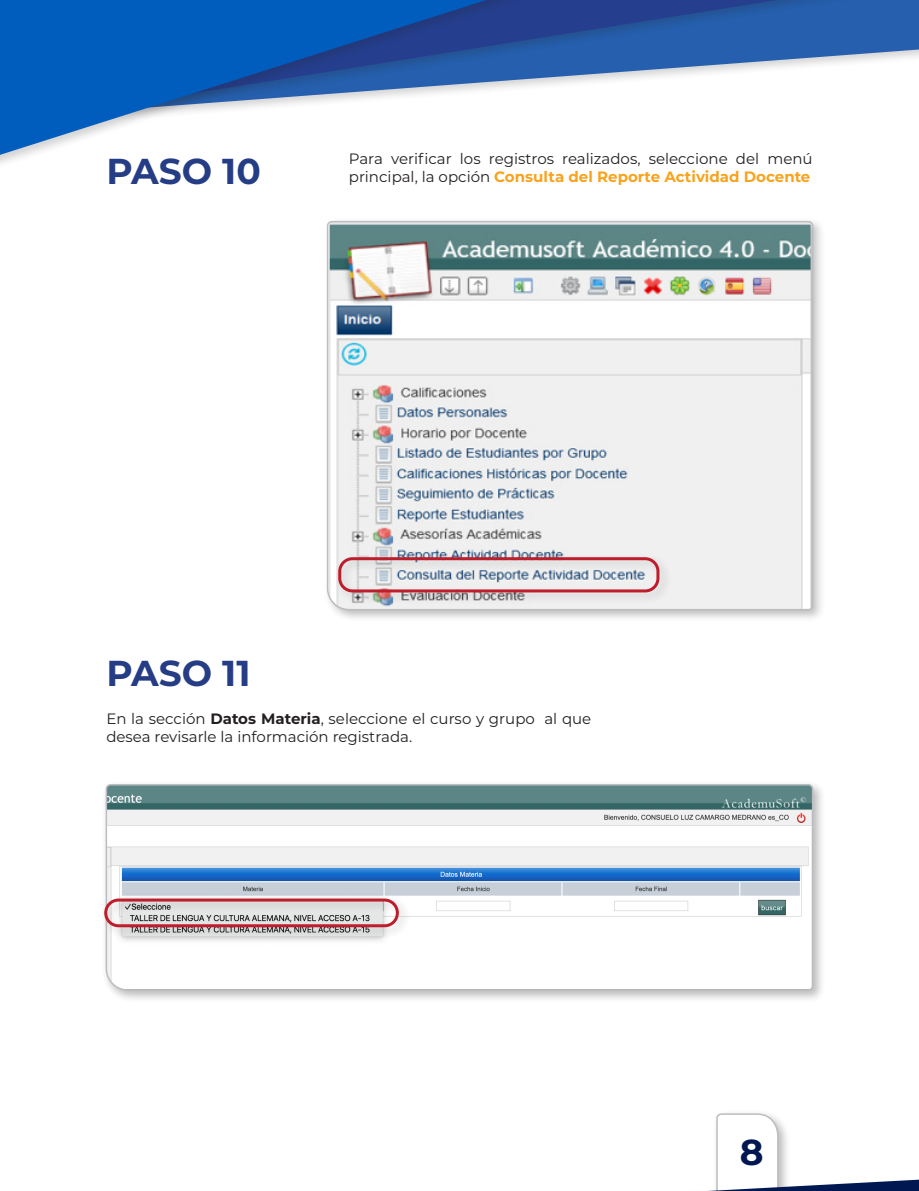
<style>
.page{position:relative;width:919px;height:1191px;background:#fff}
.page>*{position:absolute;margin:0;border:0;box-sizing:border-box;transform-origin:0 0}
.numeral{font:700 36px "Montserrat";color:#253d85}
.t1{font:700 36px "Montserrat";color:#001752}
.t2{font:15px/18px "Montserrat";color:#231f20}
.s1{font-weight:700;color:#f9a21c}
.s2{font-weight:700}
</style>
<div class="page">
<div style="left:0;top:0;width:914px;height:138px;background:#231f20;opacity:.2"></div>
<svg style="left:557px;top:0;width:347px;height:127px"></svg>
<div style="left:0;top:0;width:557px;height:170px;background:#231f20;opacity:.2"></div>
<svg style="left:0;top:0;width:547px;height:160px"></svg>
<svg style="left:708px;top:1113px;width:210px;height:78px"></svg>
<div style="left:323px;top:217px;width:502px;height:405px;background:#231f20;opacity:.3"></div>
<svg style="left:326px;top:220px;width:488px;height:391px"></svg>
<div style="left:102px;top:780px;width:723px;height:223px;background:#231f20;opacity:.3"></div>
<svg style="left:105px;top:783px;width:709px;height:208px"></svg>
<div style="left:334px;top:553px;width:338px;height:52px;background:#231f20;opacity:.2"></div>
<div style="left:338px;top:557px;width:321px;height:35px;border:3px solid #be1d2c;border-radius:13px"></div>
<div style="left:101px;top:894px;width:310px;height:46px;background:#231f20;opacity:.2"></div>
<div style="left:104px;top:898px;width:295px;height:29px;border:3px solid #be1d2c;border-radius:13px"></div>
<p class="numeral" style="left:106px;top:145px;width:156px">PASO 10</p>
<p class="t2" style="left:349px;top:149px;width:465px">Para verificar los registros realizados, seleccione del menú principal, la opción <span class="s1">Consulta del Reporte Actividad Docente</span></p>
<p class="numeral" style="left:106px;top:647px;width:146px">PASO 11</p>
<p class="t2" style="left:106px;top:709px;width:486px">En la sección <span class="s2">Datos Materia</span>, seleccione el curso y grupo al que desea revisarle la información registrada.</p>
<h1 class="t1" style="left:739px;top:1126px;width:25px">8</h1>
</div>
